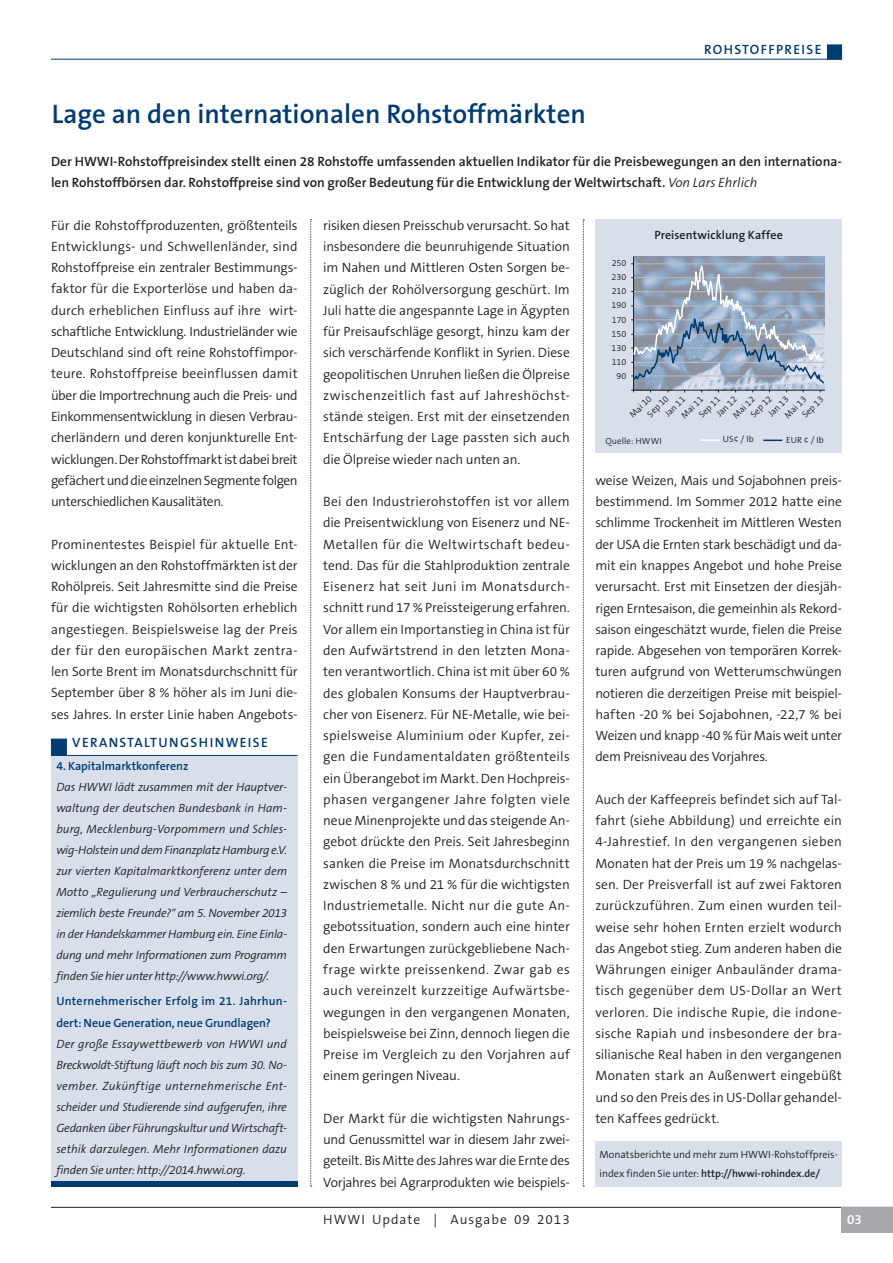
<style>
.page{position:relative;width:893px;height:1263px;background:#fff}
.page>*{position:absolute;margin:0;border:0;box-sizing:border-box;transform-origin:0 0}
.t1{font:600 27px "The Sans B6";color:#003b71}
.t2{font:300 13.5px/21.3px "The Sans B4";letter-spacing:-.01em;color:#231f20;text-align:justify}
.t3{font:600 13.5px/21.3px "The Sans B6";color:#231f20}
.t4{font:600 13.5px "The Sans B6";letter-spacing:.1em;color:#003b71}
.t5{font:300 13.5px "The Sans B4";letter-spacing:.075em;color:#231f20}
.t6{font:600 13.5px "The Sans B6";color:#fff}
.t7{font:italic 300 12px/21px "The Sans B4";letter-spacing:-.02em;color:#231f20;text-align:justify}
.t8{font:600 12px/21.3px "The Sans B6";color:#003b71}
.t9{font:600 12px "The Sans B6";letter-spacing:.005em;color:#231f20}
.t10{font:600 10.5px "The Sans B6";color:#231f20}
.t11{font:300 10.5px "The Sans B4";letter-spacing:-.01em;color:#231f20}
.t12{font:300 9px/11.9px "The Sans B4";letter-spacing:.005em;color:#231f20}
.s1{font-family:"The Sans B4";font-weight:300;font-style:italic}
.s2{font-family:"The Sans B4";font-weight:300}
</style>
<div class="page">
<div style="left:595px;top:219px;width:247px;height:234px;background:#d8dfeb"></div>
<div style="left:827px;top:45px;width:15px;height:14px;background:#003b71"></div>
<hr style="left:51px;top:1207px;width:842px;height:1px;background:#231f20">
<div style="left:842px;top:1208px;width:51px;height:25px;background:#a8a9ad"></div>
<svg style="left:310px;top:219px;width:2px;height:968px"></svg>
<hr style="left:51px;top:59px;width:791px;height:1px;background:#003b71">
<svg style="left:583px;top:219px;width:1px;height:968px"></svg>
<div style="left:51px;top:755px;width:247px;height:425px;background:#d8dfeb"></div>
<hr style="left:51px;top:755px;width:247px;height:1px;background:#003b71">
<div style="left:51px;top:739px;width:16px;height:16px;background:#003b71;border:1px solid #003b71"></div>
<div style="left:595px;top:1141px;width:247px;height:45px;background:#d8dfeb"></div>
<div style="left:51px;top:1180px;width:247px;height:6px;background:#003b71"></div>
<svg style="left:701px;top:439px;width:19px;height:2px"></svg>
<svg style="left:763px;top:440px;width:19px;height:1px"></svg>
<svg style="left:631px;top:256px;width:194px;height:136px;background:#98a7bb"></svg>
<h1 class="t1" style="left:52px;top:100px;width:536px">Lage an den internationalen Rohstoffmärkten</h1>
<p class="t4" style="left:704px;top:42px;width:119px">ROHSTOFFPREISE</p>
<p class="t3" style="left:51px;top:151px;width:792px">Der HWWI-Rohstoffpreisindex stellt einen 28 Rohstoffe umfassenden aktuellen Indikator für die Preisbewegungen an den internationa&shy;len Rohstoffbörsen dar. Rohstoffpreise sind von großer Bedeutung für die Entwicklung der Weltwirtschaft. <span class="s1">Von Lars Ehrlich</span></p>
<p class="t2" style="left:51px;top:215px;width:248px">Für die Rohstoffproduzenten, größtenteils Entwicklungs- und Schwellenländer, sind Rohstoffpreise ein zentraler Bestimmungs&shy;faktor für die Exporterlöse und haben da&shy;durch erheblichen Einfluss auf ihre wirt&shy;schaftliche Entwicklung. Industrieländer wie Deutschland sind oft reine Rohstoffimpor&shy;teure. Rohstoffpreise beeinflussen damit über die Importrechnung auch die Preis- und Einkommensentwicklung in diesen Verbrau&shy;cherländern und deren konjunkturelle Ent&shy;wicklungen. Der Rohstoffmarkt ist dabei breit gefächert und die einzelnen Segmente folgen unterschiedlichen Kausalitäten.</p>
<p class="t2" style="left:51px;top:534px;width:248px">Prominentestes Beispiel für aktuelle Ent&shy;wicklungen an den Rohstoffmärkten ist der Rohölpreis. Seit Jahresmitte sind die Preise für die wichtigsten Rohölsorten erheblich angestiegen. Beispielsweise lag der Preis der für den europäischen Markt zentra&shy;len Sorte Brent im Monatsdurchschnitt für September über 8 % höher als im Juni die&shy;ses Jahres. In erster Linie haben Angebots-</p>
<p class="t4" style="left:72px;top:735px;width:197px">VERANSTALTUNGSHINWEISE</p>
<p class="t8" style="left:56px;top:756px;width:134px">4. Kapitalmarktkonferenz</p>
<p class="t7" style="left:56px;top:777px;width:232px">Das HWWI lädt zusammen mit der Hauptver&shy;waltung der deutschen Bundesbank in Ham&shy;burg, Mecklenburg-Vorpommern und Schles&shy;wig-Holstein und dem Finanzplatz Hamburg e.V. zur vierten Kapitalmarktkonferenz unter dem Motto „Regulierung und Verbraucherschutz – ziemlich beste Freunde?" am 5. November 2013 in der Handelskammer Hamburg ein. Eine Einla&shy;dung und mehr Informationen zum Programm finden Sie hier unter http://www.hwwi.org/.</p>
<p class="t8" style="left:56px;top:991px;width:232px">Unternehmerischer Erfolg im 21. Jahrhun&shy;dert: Neue Generation, neue Grundlagen?</p>
<p class="t7" style="left:56px;top:1033px;width:232px">Der große Essaywettbewerb von HWWI und Breckwoldt-Stiftung läuft noch bis zum 30. No&shy;vember. Zukünftige unternehmerische Ent&shy;scheider und Studierende sind aufgerufen, ihre Gedanken über Führungskultur und Wirtschaft&shy;sethik darzulegen. Mehr Informationen dazu finden Sie unter: http://2014.hwwi.org.</p>
<p class="t2" style="left:323px;top:215px;width:248px">risiken diesen Preisschub verursacht. So hat insbesondere die beunruhigende Situation im Nahen und Mittleren Osten Sorgen be&shy;züglich der Rohölversorgung geschürt. Im Juli hatte die angespannte Lage in Ägypten für Preisaufschläge gesorgt, hinzu kam der sich verschärfende Konflikt in Syrien. Diese geopolitischen Unruhen ließen die Ölpreise zwischenzeitlich fast auf Jahreshöchst&shy;stände steigen. Erst mit der einsetzenden Entschärfung der Lage passten sich auch die Ölpreise wieder nach unten an.</p>
<p class="t2" style="left:323px;top:491px;width:248px">Bei den Industrierohstoffen ist vor allem die Preisentwicklung von Eisenerz und NE-Metallen für die Weltwirtschaft bedeu&shy;tend. Das für die Stahlproduktion zentrale Eisenerz hat seit Juni im Monatsdurch&shy;schnitt rund 17 % Preissteigerung erfahren.<br>Vor allem ein Importanstieg in China ist für den Aufwärtstrend in den letzten Mona&shy;ten verantwortlich. China ist mit über 60 % des globalen Konsums der Hauptverbrau&shy;cher von Eisenerz. Für NE-Metalle, wie bei&shy;spielsweise Aluminium oder Kupfer, zei&shy;gen die Fundamentaldaten größtenteils ein Überangebot im Markt. Den Hochpreis&shy;phasen vergangener Jahre folgten viele neue Minenprojekte und das steigende An&shy;gebot drückte den Preis. Seit Jahresbeginn sanken die Preise im Monatsdurchschnitt zwischen 8 % und 21 % für die wichtigsten Industriemetalle. Nicht nur die gute An&shy;gebotssituation, sondern auch eine hinter den Erwartungen zurückgebliebene Nach&shy;frage wirkte preissenkend. Zwar gab es auch vereinzelt kurzzeitige Aufwärtsbe&shy;wegungen in den vergangenen Monaten, beispielsweise bei Zinn, dennoch liegen die Preise im Vergleich zu den Vorjahren auf einem geringen Niveau.</p>
<p class="t2" style="left:323px;top:1108px;width:248px">Der Markt für die wichtigsten Nahrungs&shy;und Genussmittel war in diesem Jahr zwei&shy;geteilt. Bis Mitte des Jahres war die Ernte des Vorjahres bei Agrarprodukten wie beispiels-</p>
<p class="t12" style="left:612px;top:257px;width:16px">250</p>
<p class="t12" style="left:612px;top:272px;width:16px">230</p>
<p class="t12" style="left:612px;top:286px;width:16px">210</p>
<p class="t12" style="left:611px;top:300px;width:17px">190</p>
<p class="t12" style="left:612px;top:314px;width:16px">170</p>
<p class="t12" style="left:612px;top:328px;width:16px">150</p>
<p class="t12" style="left:612px;top:342px;width:16px">130</p>
<p class="t12" style="left:612px;top:356px;width:16px">110</p>
<p class="t12" style="left:616px;top:370px;width:12px">90</p>
<p class="t9" style="left:654px;top:228px;width:130px">Preisentwicklung Kaffee</p>
<p class="t12" style="left:627px;top:412px;width:28px;rotate:-45deg">Mai 10</p>
<p class="t12" style="left:645px;top:412px;width:28px;rotate:-45deg">Sep 10</p>
<p class="t12" style="left:748px;top:412px;width:28px;rotate:-45deg">Sep 12</p>
<p class="t12" style="left:679px;top:412px;width:28px;rotate:-45deg">Mai 11</p>
<p class="t12" style="left:662px;top:411px;width:26px;rotate:-45deg">Jan 11</p>
<p class="t12" style="left:730px;top:413px;width:29px;rotate:-45deg">Mai 12</p>
<p class="t12" style="left:714px;top:411px;width:26px;rotate:-45deg">Jan 12</p>
<p class="t12" style="left:766px;top:411px;width:26px;rotate:-45deg">Jan 13</p>
<p class="t12" style="left:791px;top:404px;width:28px;text-indent:-13px;rotate:-45deg">Mai 13<br>Sep 13</p>
<p class="t12" style="left:696px;top:412px;width:28px;rotate:-45deg">Sep 11</p>
<p class="t12" style="left:605px;top:435px;width:58px">Quelle: HWWI</p>
<p class="t12" style="left:723px;top:434px;width:32px">US¢ / Ib</p>
<p class="t12" style="left:786px;top:434px;width:39px">EUR ¢ / Ib</p>
<p class="t2" style="left:595px;top:470px;width:248px">weise Weizen, Mais und Sojabohnen preis&shy;bestimmend. Im Sommer 2012 hatte eine schlimme Trockenheit im Mittleren Westen der USA die Ernten stark beschädigt und da&shy;mit ein knappes Angebot und hohe Preise verursacht. Erst mit Einsetzen der diesjäh&shy;rigen Erntesaison, die gemeinhin als Rekord&shy;saison eingeschätzt wurde, fielen die Preise rapide. Abgesehen von temporären Korrek&shy;turen aufgrund von Wetterumschwüngen notieren die derzeitigen Preise mit beispiel&shy;haften -20 % bei Sojabohnen, -22,7 % bei Weizen und knapp -40 % für Mais weit unter dem Preisniveau des Vorjahres.</p>
<p class="t2" style="left:595px;top:789px;width:248px">Auch der Kaffeepreis befindet sich auf Tal&shy;fahrt (siehe Abbildung) und erreichte ein 4-Jahrestief. In den vergangenen sieben Monaten hat der Preis um 19 % nachgelas&shy;sen. Der Preisverfall ist auf zwei Faktoren zurückzuführen. Zum einen wurden teil&shy;weise sehr hohen Ernten erzielt wodurch das Angebot stieg. Zum anderen haben die Währungen einiger Anbauländer drama&shy;tisch gegenüber dem US-Dollar an Wert verloren. Die indische Rupie, die indone&shy;sische Rapiah und insbesondere der bra&shy;silianische Real haben in den vergangenen Monaten stark an Außenwert eingebüßt und so den Preis des in US-Dollar gehandel&shy;ten Kaffees gedrückt.</p>
<p class="t11" style="left:600px;top:1148px;width:240px">Monatsberichte und mehr zum HWWI-Rohstoffpreis-</p>
<p class="t10" style="left:600px;top:1168px;width:222px"><span class="s2">index finden Sie unter:</span> http://hwwi-rohindex.de/</p>
<p class="t5" style="left:323px;top:1212px;width:248px">HWWI Update | Ausgabe 09 2013</p>
<p class="t6" style="left:847px;top:1212px;width:16px">03</p>
</div>
